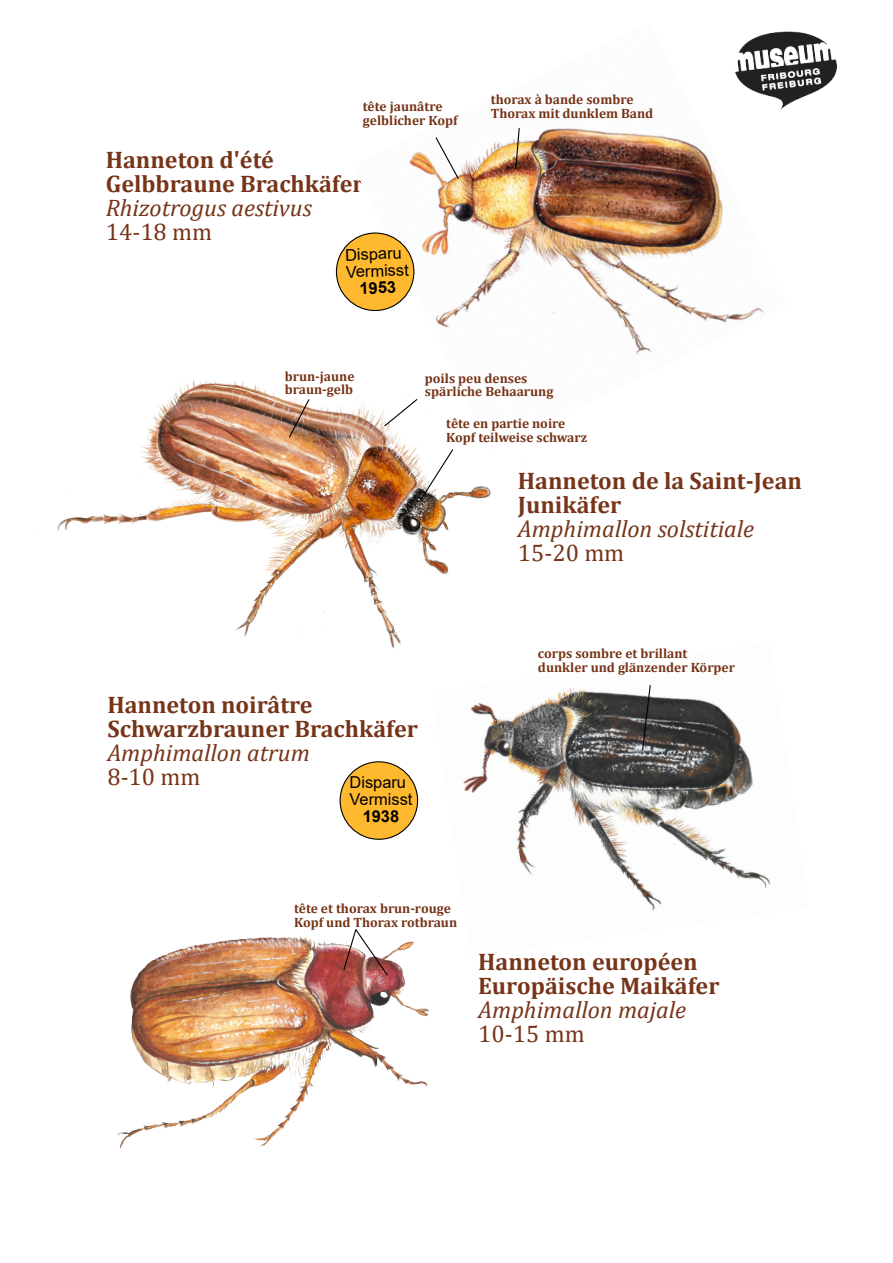
<style>
.page{position:relative;width:893px;height:1263px;background:#fff}
.page>*{position:absolute;margin:0;border:0;box-sizing:border-box;transform-origin:0 0}
.t1{font:700 24px/24px "Cambria";color:#763418}
.t2{font:italic 24px "Cambria";color:#763418}
.t3{font:24px "Cambria";color:#763418}
.t4{font:16.35px/17px "Arial";color:#000}
.t5{font:700 16.35px "Arial";color:#000}
.t6{font:700 13.5px/13.5px "Cambria";color:#763418}
</style>
<div class="page">
<img style="left:463px;top:687px;width:307px;height:223px">
<img style="left:787px;top:31px;width:50px;height:74px">
<img style="left:117px;top:880px;width:360px;height:269px">
<svg style="left:343px;top:928px;width:46px;height:49px"></svg>
<img style="left:34px;top:379px;width:491px;height:270px">
<svg style="left:288px;top:398px;width:22px;height:41px"></svg>
<svg style="left:419px;top:449px;width:35px;height:53px"></svg>
<svg style="left:641px;top:685px;width:10px;height:67px"></svg>
<img style="left:354px;top:31px;width:433px;height:418px">
<svg style="left:434px;top:136px;width:26px;height:44px"></svg>
<svg style="left:515px;top:127px;width:5px;height:43px"></svg>
<div style="left:336px;top:232px;width:78px;height:79px;background:#ffb92f;border:1px solid #000;border-radius:50%"></div>
<div style="left:340px;top:761px;width:78px;height:79px;background:#ffb92f;border:1px solid #000;border-radius:50%"></div>
<p class="t6" style="left:363px;top:101px;width:96px">tête jaunâtre gelblicher Kopf</p>
<h1 class="t1" style="left:106px;top:149px;width:259px">Hanneton d'été<br>Gelbbraune Brachkäfer</h1>
<h1 class="t2" style="left:106px;top:197px;width:208px">Rhizotrogus aestivus</h1>
<h1 class="t3" style="left:106px;top:221px;width:108px">14-18 mm</h1>
<p class="t4" style="left:345px;top:248px;width:64px;rotate:-2deg">Disparu<br>Vermisst</p>
<p class="t5" style="left:359px;top:282px;width:38px;rotate:-2deg">1953</p>
<p class="t6" style="left:491px;top:93px;width:164px">thorax à bande sombre<br>Thorax mit dunklem Band</p>
<p class="t6" style="left:285px;top:370px;width:71px">brun-jaune braun-gelb</p>
<p class="t6" style="left:425px;top:372px;width:130px">poils peu denses spärliche Behaarung</p>
<p class="t6" style="left:446px;top:418px;width:142px">tête en partie noire<br>Kopf teilweise schwarz</p>
<h1 class="t1" style="left:518px;top:470px;width:286px">Hanneton de la Saint-Jean<br>Junikäfer</h1>
<h1 class="t2" style="left:518px;top:518px;width:238px">Amphimallon solstitiale</h1>
<h1 class="t3" style="left:518px;top:542px;width:108px">15-20 mm</h1>
<p class="t6" style="left:538px;top:648px;width:199px">corps sombre et brillant dunkler und glänzender Körper</p>
<h1 class="t1" style="left:107px;top:694px;width:312px">Hanneton noirâtre<br>Schwarzbrauner Brachkäfer</h1>
<h1 class="t2" style="left:107px;top:742px;width:204px">Amphimallon atrum</h1>
<h1 class="t3" style="left:107px;top:766px;width:95px">8-10 mm</h1>
<p class="t4" style="left:349px;top:775px;width:64px">Disparu<br>Vermisst</p>
<p class="t5" style="left:363px;top:810px;width:38px">1938</p>
<p class="t6" style="left:294px;top:903px;width:164px">tête et thorax brun-rouge<br>Kopf und Thorax rotbraun</p>
<h1 class="t1" style="left:478px;top:951px;width:243px">Hanneton européen<br>Europäische Maikäfer</h1>
<h1 class="t2" style="left:478px;top:999px;width:209px">Amphimallon majale</h1>
<h1 class="t3" style="left:478px;top:1023px;width:108px">10-15 mm</h1>
</div>
